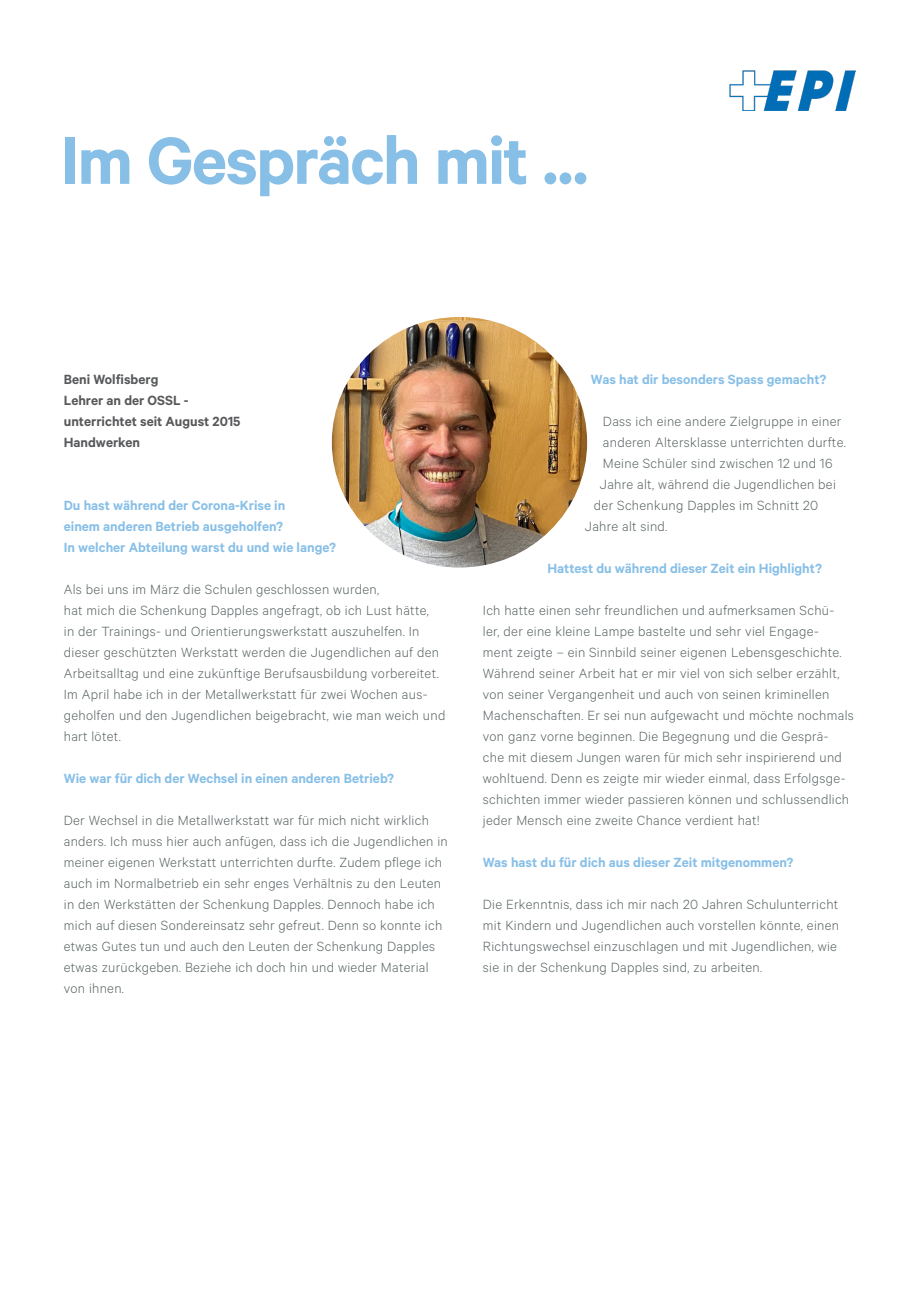
<style>
.page{position:relative;width:919px;height:1289px;background:#fff}
.page>*{position:absolute;margin:0;border:0;box-sizing:border-box;transform-origin:0 0}
.t1{font:600 75px "Calibre";letter-spacing:-.025em;color:#87bfe7}
.t2{font:300 15px/21px "Calibre";letter-spacing:.02em;color:#5a6464}
.t3{font:600 15px/21px "Calibre";color:#87bfe7}
.t4{font:600 15px/21px "Calibre";color:#57585a}
</style>
<div class="page">
<img style="left:729px;top:71px;width:126px;height:39px">
<img style="left:332px;top:317px;width:255px;height:250px">
<h1 class="t1" style="left:61px;top:116px;width:529px">Im Gespräch mit ...</h1>
<p class="t4" style="left:64px;top:368px;width:178px">Beni Wolfisberg<br>Lehrer an der OSSL - unterrichtet seit August 2015<br>Handwerken</p>
<p class="t3" style="left:64px;top:494px;width:273px">Du hast während der Corona-Krise in<br>einem anderen Betrieb ausgeholfen?<br>In welcher Abteilung warst du und wie lange?</p>
<p class="t2" style="left:64px;top:578px;width:383px">Als bei uns im März die Schulen geschlossen wurden,<br>hat mich die Schenkung Dapples angefragt, ob ich Lust hätte,<br>in der Trainings- und Orientierungswerkstatt auszuhelfen. In dieser geschützten Werkstatt werden die Jugendlichen auf den Arbeitsalltag und eine zukünftige Berufsausbildung vorbereitet.<br>Im April habe ich in der Metallwerkstatt für zwei Wochen aus&shy;geholfen und den Jugendlichen beigebracht, wie man weich und hart lötet.</p>
<p class="t3" style="left:64px;top:767px;width:332px">Wie war für dich der Wechsel in einen anderen Betrieb?</p>
<p class="t2" style="left:64px;top:809px;width:385px">Der Wechsel in die Metallwerkstatt war für mich nicht wirklich anders. Ich muss hier auch anfügen, dass ich die Jugendlichen in meiner eigenen Werkstatt unterrichten durfte. Zudem pflege ich auch im Normalbetrieb ein sehr enges Verhältnis zu den Leuten in den Werkstätten der Schenkung Dapples. Dennoch habe ich mich auf diesen Sondereinsatz sehr gefreut. Denn so konnte ich etwas Gutes tun und auch den Leuten der Schenkung Dapples etwas zurückgeben. Beziehe ich doch hin und wieder Material von ihnen.</p>
<p class="t3" style="left:591px;top:368px;width:237px">Was hat dir besonders Spass gemacht?</p>
<p class="t2" style="left:603px;top:410px;width:240px">Dass ich eine andere Zielgruppe in einer</p>
<p class="t2" style="left:603px;top:431px;width:244px">anderen Altersklasse unterrichten durfte.</p>
<p class="t2" style="left:603px;top:452px;width:231px">Meine Schüler sind zwischen 12 und 16</p>
<p class="t2" style="left:600px;top:473px;width:237px">Jahre alt, während die Jugendlichen bei</p>
<p class="t2" style="left:594px;top:494px;width:226px">der Schenkung Dapples im Schnitt 20</p>
<p class="t2" style="left:585px;top:515px;width:84px">Jahre alt sind.</p>
<p class="t3" style="left:547px;top:557px;width:276px">Hattest du während dieser Zeit ein Highlight?</p>
<p class="t2" style="left:483px;top:599px;width:372px">Ich hatte einen sehr freundlichen und aufmerksamen Schü&shy;ler, der eine kleine Lampe bastelte und sehr viel Engage-<br>ment zeigte – ein Sinnbild seiner eigenen Lebensgeschichte.<br>Während seiner Arbeit hat er mir viel von sich selber erzählt, von seiner Vergangenheit und auch von seinen kriminellen Machenschaften. Er sei nun aufgewacht und möchte nochmals von ganz vorne beginnen. Die Begegnung und die Gesprä-<br>che mit diesem Jungen waren für mich sehr inspirierend und wohltuend. Denn es zeigte mir wieder einmal, dass Erfolgsge&shy;schichten immer wieder passieren können und schlussendlich jeder Mensch eine zweite Chance verdient hat!</p>
<p class="t3" style="left:483px;top:851px;width:312px">Was hast du für dich aus dieser Zeit mitgenommen?</p>
<p class="t2" style="left:483px;top:893px;width:358px">Die Erkenntnis, dass ich mir nach 20 Jahren Schulunterricht mit Kindern und Jugendlichen auch vorstellen könnte, einen Richtungswechsel einzuschlagen und mit Jugendlichen, wie sie in der Schenkung Dapples sind, zu arbeiten.</p>
</div>
